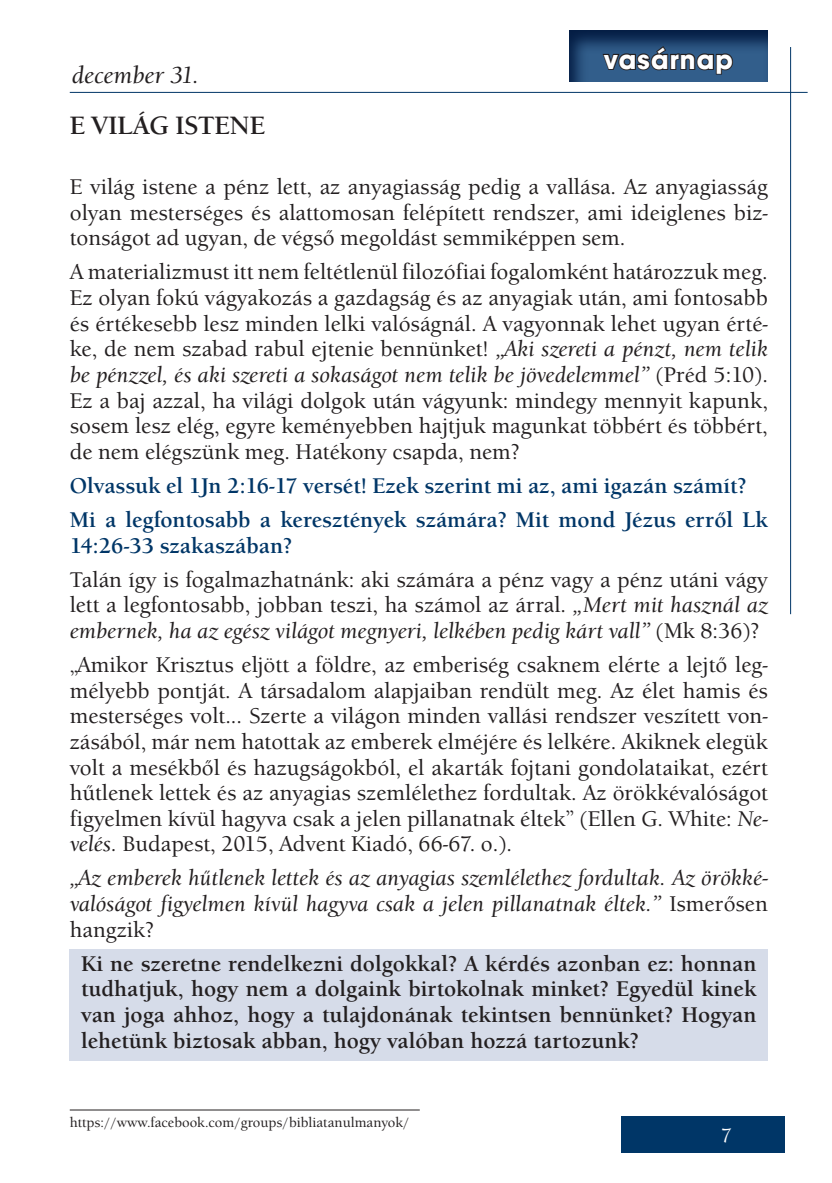
<style>
.page{position:relative;width:832px;height:1183px;background:#fff}
.page>*{position:absolute;margin:0;border:0;box-sizing:border-box;transform-origin:0 0}
.t1{font:700 28px "Avant Gar Got Itc TEE";letter-spacing:.04em;color:#fff}
.t2{font:700 26px "Berkeley Old Sty Itc TEE";color:#231f20}
.t3{font:italic 500 24px "Berkeley Old Sty Itc TEE";color:#231f20}
.t4{font:500 22px/25.6px "Berkeley Old Sty Itc TEE";color:#231f20;text-align:justify}
.t5{font:700 22px/25.6px "Berkeley Old Sty Itc TEE";color:#231f20;text-align:justify}
.t6{font:italic 500 22px/25.6px "Berkeley Old Sty Itc TEE";color:#231f20;text-align:justify}
.t7{font:700 22px/34px "Berkeley Old Sty Itc TEE";color:#003667}
.t8{font:500 20px "Berkeley Old Sty Itc TEE";color:#fff}
.t9{font:500 14px "Berkeley Old Sty Itc TEE";color:#231f20}
.s1{font-style:italic}
.s2{font-style:normal}
</style>
<div class="page">
<div style="left:620px;top:1116px;width:164px;height:37px;background:#003667"></div>
<hr style="left:70px;top:92px;width:737px;height:1px;background:#003667">
<hr style="left:789px;top:47px;width:1px;height:567px;background:#003667">
<div style="left:70px;top:949px;width:697px;height:111px;background:#d6dce9"></div>
<svg style="left:569px;top:30px;width:199px;height:52px;background:#1f446e"></svg>
<svg style="left:600px;top:45px;width:134px;height:30px;background:#2b4868"></svg>
<hr style="left:70px;top:1109px;width:349px;height:1px;background:#231f20">
<p class="t3" style="left:72px;top:61px;width:128px">december 31.</p>
<p class="t2" style="left:70px;top:110px;width:197px">E VILÁG ISTENE</p>
<p class="t1" style="left:604px;top:42px;width:130px">vasárnap</p>
<p class="t4" style="left:70px;top:174px;width:699px">E világ istene a pénz lett, az anyagiasság pedig a vallása. Az anyagiasság olyan mesterséges és alattomosan felépített rendszer, ami ideiglenes biz&shy;tonságot ad ugyan, de végső megoldást semmiképpen sem.</p>
<p class="t4" style="left:70px;top:259px;width:699px">A materializmust itt nem feltétlenül filozófiai fogalomként határozzuk meg.<br>Ez olyan fokú vágyakozás a gazdagság és az anyagiak után, ami fontosabb és értékesebb lesz minden lelki valóságnál. A vagyonnak lehet ugyan érté&shy;ke, de nem szabad rabul ejtenie bennünket! <span class="s1">„Aki szereti a pénzt, nem telik be pénzzel, és aki szereti a sokaságot nem telik be jövedelemmel”</span> (Préd 5:10).<br>Ez a baj azzal, ha világi dolgok után vágyunk: mindegy mennyit kapunk, sosem lesz elég, egyre keményebben hajtjuk magunkat többért és többért, de nem elégszünk meg. Hatékony csapda, nem?</p>
<p class="t7" style="left:70px;top:469px;width:699px">Olvassuk el 1Jn 2:16-17 versét! Ezek szerint mi az, ami igazán számít?<br>Mi a legfontosabb a keresztények számára? Mit mond Jézus erről Lk</p>
<p class="t7" style="left:70px;top:528px;width:224px">14:26-33 szakaszában?</p>
<p class="t4" style="left:70px;top:567px;width:699px">Talán így is fogalmazhatnánk: aki számára a pénz vagy a pénz utáni vágy lett a legfontosabb, jobban teszi, ha számol az árral. <span class="s1">„Mert mit használ az embernek, ha az egész világot megnyeri, lelkében pedig kárt vall”</span> (Mk 8:36)?</p>
<p class="t4" style="left:70px;top:652px;width:699px">„Amikor Krisztus eljött a földre, az emberiség csaknem elérte a lejtő leg&shy;mélyebb pontját. A társadalom alapjaiban rendült meg. Az élet hamis és mesterséges volt... Szerte a világon minden vallási rendszer veszített von&shy;zásából, már nem hatottak az emberek elméjére és lelkére. Akiknek elegük volt a mesékből és hazugságokból, el akarták fojtani gondolataikat, ezért hűtlenek lettek és az anyagias szemlélethez fordultak. Az örökkévalóságot figyelmen kívül hagyva csak a jelen pillanatnak éltek” (Ellen G. White: <span class="s1">Ne&shy;velés.</span> Budapest, 2015, Advent Kiadó, 66-67. o.).</p>
<p class="t6" style="left:70px;top:865px;width:699px">„Az emberek hűtlenek lettek és az anyagias szemlélethez fordultak. Az örökké&shy;valóságot figyelmen kívül hagyva csak a jelen pillanatnak éltek.” <span class="s2">Ismerősen hangzik?</span></p>
<p class="t5" style="left:81px;top:951px;width:676px">Ki ne szeretne rendelkezni dolgokkal? A kérdés azonban ez: honnan tudhatjuk, hogy nem a dolgaink birtokolnak minket? Egyedül kinek van joga ahhoz, hogy a tulajdonának tekintsen bennünket? Hogyan lehetünk biztosak abban, hogy valóban hozzá tartozunk?</p>
<p class="t9" style="left:70px;top:1114px;width:341px">https://www.facebook.com/groups/bibliatanulmanyok/</p>
<p class="t8" style="left:720px;top:1124px;width:13px">7</p>
</div>
